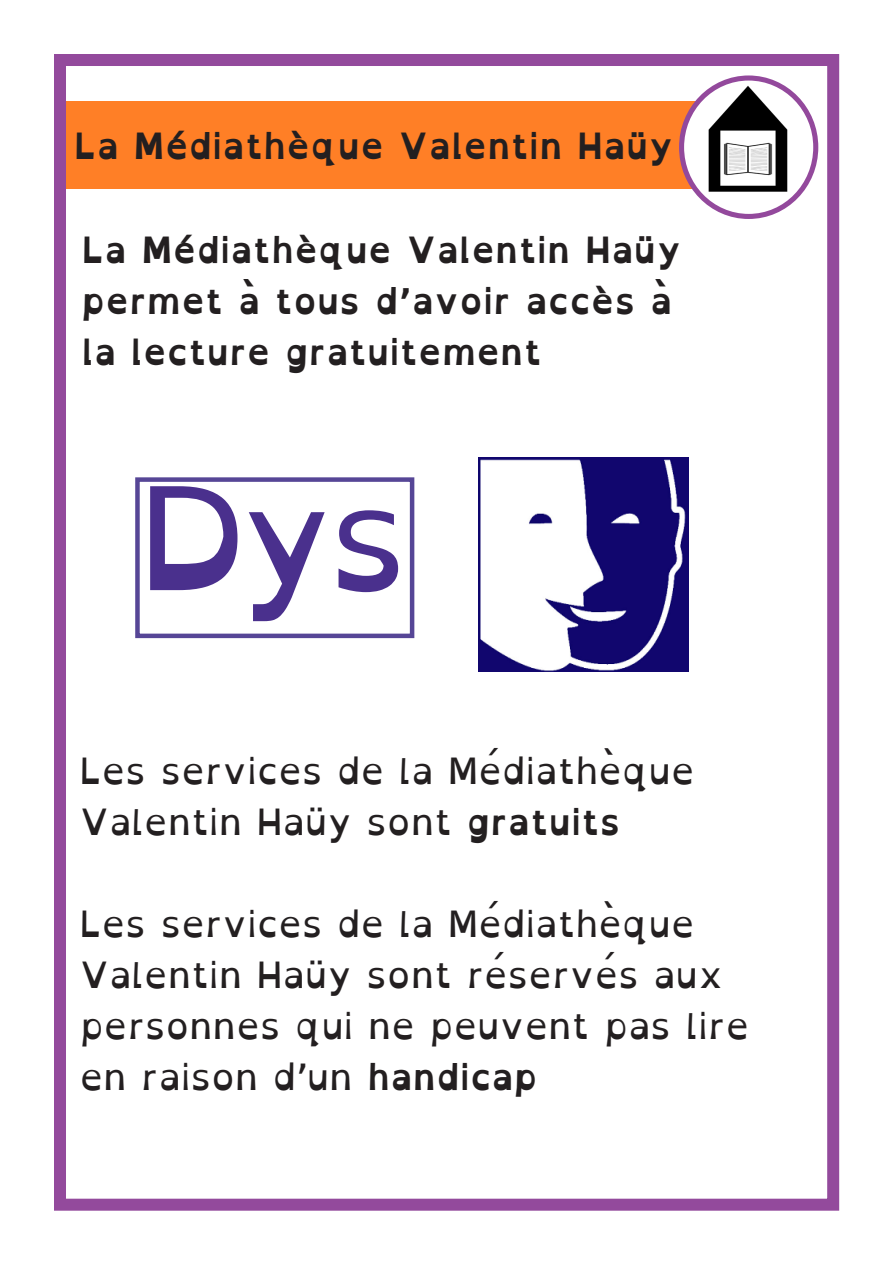
<style>
.page{position:relative;width:893px;height:1263px;background:#fff}
.page>*{position:absolute;margin:0;border:0;box-sizing:border-box;transform-origin:0 0}
.t1{font:142.5px "Open Dyslexic";color:#4a308d}
.t2{font:36px "Open Dyslexic";letter-spacing:.01em;color:#231f20}
.t3{font:700 36px "Open Dyslexic";letter-spacing:.01em;color:#231f20}
.s1{font-weight:700}
</style>
<div class="page">
<img style="left:479px;top:457px;width:209px;height:215px">
<div style="left:135px;top:477px;width:279px;height:161px;border:4px solid #564696"></div>
<div style="left:54px;top:101px;width:744px;height:87px;background:#ff7f26"></div>
<img style="left:681px;top:81px;width:135px;height:135px">
<div style="left:679px;top:75px;width:139px;height:144px;border:5px solid #93499c;border-radius:50%"></div>
<div style="left:54px;top:54px;width:785px;height:1157px;border:12px solid #934a9c"></div>
<p class="t3" style="left:74px;top:117px;width:601px">La Médiathèque Valentin Haüy</p>
<p class="t3" style="left:82px;top:221px;width:601px">La Médiathèque Valentin Haüy</p>
<p class="t3" style="left:82px;top:272px;width:592px">permet à tous d’avoir accès à</p>
<p class="t3" style="left:82px;top:323px;width:461px">la lecture gratuitement</p>
<p class="t1" style="left:140px;top:458px;width:270px">Dys</p>
<p class="t2" style="left:80px;top:751px;width:616px">Les services de la Médiathèque</p>
<p class="t2" style="left:80px;top:802px;width:542px">Valentin Haüy sont <span class="s1">gratuits</span></p>
<p class="t2" style="left:80px;top:904px;width:616px">Les services de la Médiathèque</p>
<p class="t2" style="left:80px;top:955px;width:645px">Valentin Haüy sont réservés aux</p>
<p class="t2" style="left:80px;top:1006px;width:671px">personnes qui ne peuvent pas lire</p>
<p class="t2" style="left:80px;top:1057px;width:459px">en raison d’un <span class="s1">handicap</span></p>
</div>
